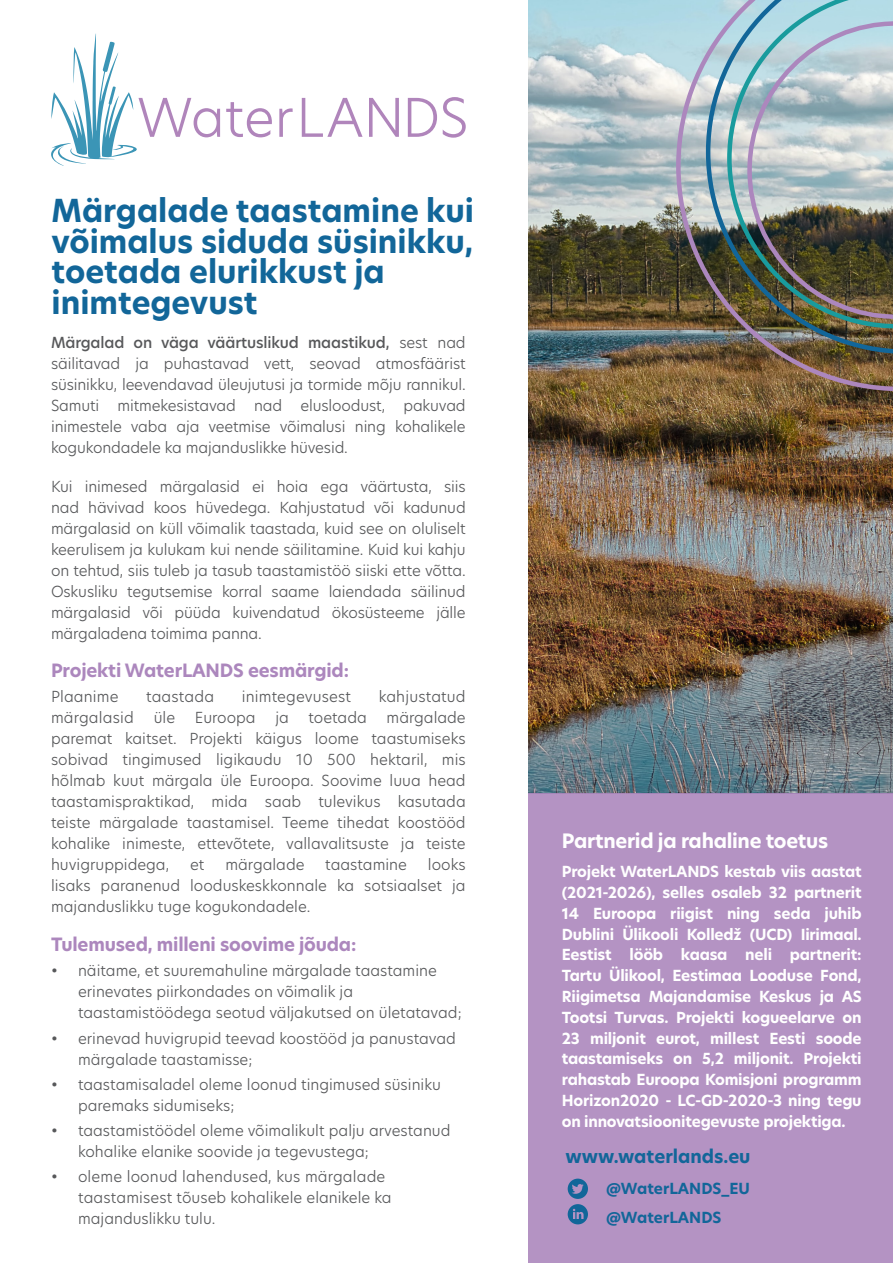
<style>
.page{position:relative;width:893px;height:1263px;background:#fff}
.page>*{position:absolute;margin:0;border:0;box-sizing:border-box;transform-origin:0 0}
.t1{font:700 31.05px/30.8px "Hero New";color:#126699}
.t2{font:700 19.5px "Hero New";letter-spacing:-.015em;color:#fff}
.t3{font:700 18px "Hero New";letter-spacing:-.01em;color:#ac87bd}
.t4{font:700 18px "Hero New";color:#126699}
.t5{font:300 15px/21px "Hero New";color:#57585a}
.t6{font:700 15px/20.9px "Hero New";letter-spacing:-.015em;color:#fff;text-align:justify}
.t7{font:700 15px "Hero New";color:#126699}
.s1{font-weight:500}
</style>
<div class="page">
<img style="left:528px;top:0;width:365px;height:793px">
<div style="left:528px;top:793px;width:365px;height:470px;background:#b493c3"></div>
<svg style="left:51px;top:34px;width:169px;height:132px"></svg>
<svg style="left:226px;top:102px;width:46px;height:35px"></svg>
<svg style="left:279px;top:108px;width:14px;height:29px"></svg>
<svg style="left:302px;top:98px;width:61px;height:39px"></svg>
<svg style="left:369px;top:98px;width:30px;height:39px"></svg>
<svg style="left:408px;top:98px;width:29px;height:39px"></svg>
<svg style="left:443px;top:97px;width:23px;height:41px"></svg>
<svg style="left:568px;top:1178px;width:20px;height:46px"></svg>
<img style="left:676px;top:0;width:217px;height:391px">
<img style="left:706px;top:0;width:187px;height:354px">
<img style="left:747px;top:21px;width:146px;height:298px">
<p class="t1" style="left:52px;top:195px;width:424px">Märgalade taastamine kui võimalus siduda süsinikku, toetada elurikkust ja inimtegevust</p>
<p class="t5" style="left:51px;top:332px;width:416px;text-align:justify"><span class="s1">Märgalad on väga väärtuslikud maastikud,</span> sest nad säilitavad ja puhastavad vett, seovad atmosfäärist süsinikku, leevendavad üleujutusi ja tormide mõju rannikul.<br>Samuti mitmekesistavad nad elusloodust, pakuvad inimestele vaba aja veetmise võimalusi ning kohalikele kogukondadele ka majanduslikke hüvesid.</p>
<p class="t5" style="left:51px;top:475px;width:416px;text-align:justify">Kui inimesed märgalasid ei hoia ega väärtusta, siis nad hävivad koos hüvedega. Kahjustatud või kadunud märgalasid on küll võimalik taastada, kuid see on oluliselt keerulisem ja kulukam kui nende säilitamine. Kuid kui kahju on tehtud, siis tuleb ja tasub taastamistöö siiski ette võtta.<br>Oskusliku tegutsemise korral saame laiendada säilinud märgalasid või püüda kuivendatud ökosüsteeme jälle märgaladena toimima panna.</p>
<p class="t3" style="left:51px;top:658px;width:299px">Projekti WaterLANDS eesmärgid:</p>
<p class="t5" style="left:51px;top:686px;width:69px">Plaanime</p>
<p class="t5" style="left:146px;top:686px;width:69px">taastada</p>
<p class="t5" style="left:242px;top:686px;width:111px">inimtegevusest</p>
<p class="t5" style="left:379px;top:686px;width:88px">kahjustatud</p>
<p class="t5" style="left:51px;top:707px;width:84px">märgalasid</p>
<p class="t5" style="left:154px;top:707px;width:23px">üle</p>
<p class="t5" style="left:195px;top:707px;width:62px">Euroopa</p>
<p class="t5" style="left:275px;top:707px;width:15px">ja</p>
<p class="t5" style="left:308px;top:707px;width:60px">toetada</p>
<p class="t5" style="left:51px;top:707px;width:416px;text-align:justify;text-indent:336px">märgalade paremat kaitset. Projekti käigus loome taastumiseks sobivad tingimused ligikaudu 10 500 hektaril, mis hõlmab kuut märgala üle Euroopa. Soovime luua head taastamispraktikad, mida saab tulevikus kasutada teiste märgalade taastamisel. Teeme tihedat koostööd kohalike inimeste, ettevõtete, vallavalitsuste ja teiste huvigruppidega,</p>
<p class="t5" style="left:51px;top:854px;width:416px;text-align:justify;text-indent:377px">looks lisaks paranenud looduskeskkonnale ka sotsiaalset ja majanduslikku tuge kogukondadele.</p>
<p class="t3" style="left:51px;top:932px;width:307px">Tulemused, milleni soovime jõuda:</p>
<p class="t5" style="left:78px;top:960px;width:385px;text-indent:-27px">• näitame, et suuremahuline märgalade taastamine erinevates piirkondades on võimalik ja taastamistöödega seotud väljakutsed on ületatavad;</p>
<p class="t5" style="left:78px;top:1027px;width:379px;text-indent:-27px">• erinevad huvigrupid teevad koostööd ja panustavad märgalade taastamisse;</p>
<p class="t5" style="left:78px;top:1073px;width:364px;text-indent:-27px">• taastamisaladel oleme loonud tingimused süsiniku paremaks sidumiseks;</p>
<p class="t5" style="left:78px;top:1120px;width:374px;text-indent:-27px">• taastamistöödel oleme võimalikult palju arvestanud kohalike elanike soovide ja tegevustega;</p>
<p class="t5" style="left:78px;top:1166px;width:315px;text-indent:-27px">• oleme loonud lahendused, kus märgalade taastamisest tõuseb kohalikele elanikele ka majanduslikku tulu.</p>
<p class="t5" style="left:190px;top:854px;width:16px">et</p>
<p class="t5" style="left:225px;top:854px;width:81px">märgalade</p>
<p class="t5" style="left:325px;top:854px;width:83px">taastamine</p>
<p class="t2" style="left:562px;top:827px;width:268px">Partnerid ja rahaline toetus</p>
<p class="t6" style="left:562px;top:861px;width:301px">Projekt WaterLANDS kestab viis aastat (2021-2026), selles osaleb 32 partnerit 14 Euroopa riigist ning seda juhib Dublini Ülikooli Kolledž (UCD) Iirimaal.<br>Eestist lööb kaasa neli partnerit:<br>Tartu Ülikool, Eestimaa Looduse Fond, Riigimetsa Majandamise Keskus ja AS Tootsi Turvas. Projekti kogueelarve on 23 miljonit eurot, millest Eesti soode taastamiseks on 5,2 miljonit. Projekti rahastab Euroopa Komisjoni programm Horizon2020 - LC-GD-2020-3 ning tegu on innovatsioonitegevuste projektiga.</p>
<p class="t4" style="left:566px;top:1144px;width:186px">www.waterlands.eu</p>
<p class="t7" style="left:606px;top:1178px;width:145px">@WaterLANDS_EU</p>
<p class="t7" style="left:606px;top:1207px;width:117px">@WaterLANDS</p>
</div>
